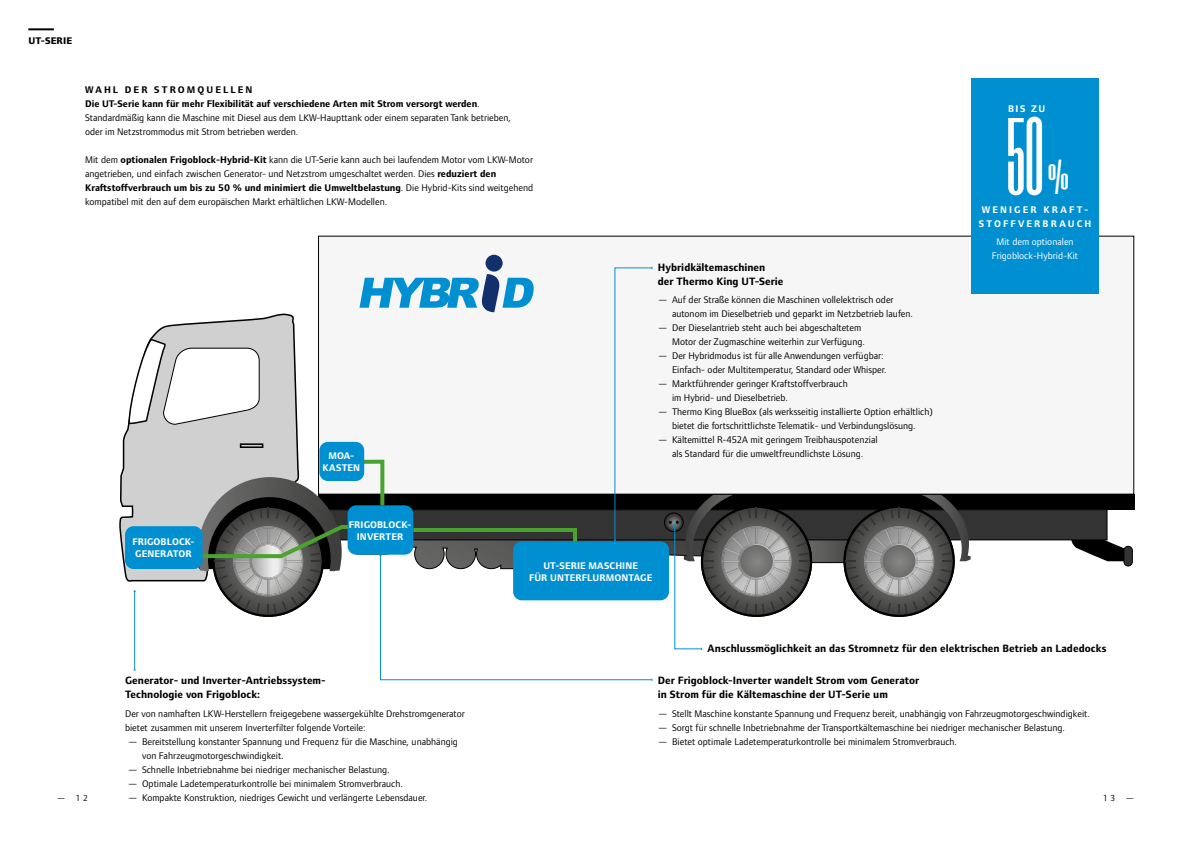
<style>
.page{position:relative;width:1191px;height:842px;background:#fff}
.page>*{position:absolute;margin:0;border:0;box-sizing:border-box;transform-origin:0 0}
.t1{font:90px "Six Caps";color:#fff}
.t2{font:40px "Six Caps";color:#fff}
.t3{font:700 11px/14px "Foundry Form Sans";letter-spacing:.005em;color:#000}
.t4{font:10px/14px "Foundry Form Sans";color:#000}
.t5{font:700 10px/12px "Foundry Form Sans";letter-spacing:.01em;color:#fff;text-align:center}
.t6{font:10px/14px "Foundry Form Sans";color:#fff;text-align:center}
.t7{font:700 10px/14px "Foundry Form Sans";letter-spacing:.21em;color:#fff;text-align:center}
.t8{font:800 10px "Foundry Form Sans";letter-spacing:.01em;color:#000}
.t9{font:9px "Foundry Form Sans";color:#000}
.s1{font-weight:700}
</style>
<div class="page">
<svg style="left:1071px;top:533px;width:52px;height:28px"></svg>
<div style="left:1124px;top:546px;width:8px;height:20px;background:#333;border-radius:4px"></div>
<div style="left:1123px;top:546px;width:9px;height:20px;border:1px solid #000;border-radius:4px"></div>
<div style="left:798px;top:539px;width:64px;height:24px;background:#5a5a59"></div>
<div style="left:797px;top:539px;width:66px;height:24px;border:1px solid #000"></div>
<div style="left:318px;top:494px;width:816px;height:15px;background:#000"></div>
<div style="left:328px;top:510px;width:779px;height:30px;background:#333"></div>
<div style="left:328px;top:509px;width:779px;height:31px;border:1px solid #000"></div>
<svg style="left:119px;top:424px;width:9px;height:158px"></svg>
<svg style="left:843px;top:495px;width:127px;height:122px"></svg>
<div style="left:318px;top:236px;width:815px;height:258px;background:#f6f6f6"></div>
<svg style="left:128px;top:267px;width:684px;height:414px"></svg>
<div style="left:485px;top:255px;width:17px;height:17px;background:#12306b;border-radius:50%"></div>
<hr style="left:28px;top:28px;width:26px;height:2px;background:#000">
<div style="left:971px;top:78px;width:127px;height:215px;background:#0090d2"></div>
<div style="left:125px;top:526px;width:78px;height:43px;background:#0090d2;border-radius:9px"></div>
<div style="left:513px;top:541px;width:156px;height:59px;background:#0090d2;border-radius:9px"></div>
<div style="left:319px;top:442px;width:45px;height:39px;background:#0090d2;border-radius:9px"></div>
<div style="left:347px;top:505px;width:66px;height:50px;background:#0090d2;border-radius:9px"></div>
<p class="t8" style="left:28px;top:35px;width:45px">UT-SERIE</p>
<p class="t4" style="left:85px;top:82px;width:427px"><span class="s1">WAHL DER STROMQUELLEN<br>Die UT-Serie kann für mehr Flexibilität auf verschiedene Arten mit Strom versorgt werden</span>.<br>Standardmäßig kann die Maschine mit Diesel aus dem LKW-Haupttank oder einem separaten Tank betrieben, oder im Netzstrommodus mit Strom betrieben werden.</p>
<p class="t4" style="left:85px;top:152px;width:449px">Mit dem <span class="s1">optionalen Frigoblock-Hybrid-Kit</span> kann die UT-Serie kann auch bei laufendem Motor vom LKW‑Motor angetrieben, und einfach zwischen Generator- und Netzstrom umgeschaltet werden. Dies <span class="s1">reduziert den Kraftstoffverbrauch um bis zu 50 % und minimiert die Umweltbelastung</span>. Die Hybrid-Kits sind weitgehend kompatibel mit den auf dem europäischen Markt erhältlichen LKW-Modellen.</p>
<p class="t5" style="left:132px;top:536px;width:64px;text-align:left">FRIGOBLOCK-<br>GENERATOR</p>
<p class="t5" style="left:322px;top:450px;width:39px">MOA-<br>KASTEN</p>
<p class="t5" style="left:349px;top:519px;width:64px">FRIGOBLOCK-<br>INVERTER</p>
<p class="t3" style="left:658px;top:260px;width:127px">Hybridkältemaschinen der Thermo King UT-Serie</p>
<p class="t4" style="left:672px;top:293px;width:242px;text-indent:-14px">— Auf der Straße können die Maschinen vollelektrisch oder autonom im Dieselbetrieb und geparkt im Netzbetrieb laufen.</p>
<p class="t4" style="left:672px;top:321px;width:194px;text-indent:-14px">— Der Dieselantrieb steht auch bei abgeschaltetem<br>Motor der Zugmaschine weiterhin zur Verfügung.</p>
<p class="t4" style="left:658px;top:349px;width:230px;text-align:right">— Der Hybridmodus ist für alle Anwendungen verfügbar:<br>Einfach- oder Multitemperatur, Standard oder Whisper.</p>
<p class="t4" style="left:672px;top:377px;width:177px;text-indent:-14px">— Marktführender geringer Kraftstoffverbrauch im Hybrid- und Dieselbetrieb.</p>
<p class="t4" style="left:658px;top:405px;width:276px;text-align:center">— Thermo King BlueBox (als werksseitig installierte Option erhältlich) bietet die fortschrittlichste Telematik- und Verbindungslösung.</p>
<p class="t4" style="left:658px;top:433px;width:221px;text-align:center">— Kältemittel R-452A mit geringem Treibhauspotenzial als Standard für die umweltfreundlichste Lösung.</p>
<p class="t5" style="left:529px;top:559px;width:125px">UT-SERIE MASCHINE<br>FÜR UNTERFLURMONTAGE</p>
<p class="t5" style="left:1008px;top:103px;width:39px">BIS ZU</p>
<h1 class="t1" style="left:1005px;top:94px;width:40px">50</h1>
<h2 class="t2" style="left:1047px;top:149px;width:23px">%</h2>
<p class="t7" style="left:978px;top:203px;width:114px">WENIGER KRAFT-<br>STOFFVERBRAUCH</p>
<p class="t6" style="left:992px;top:234px;width:88px">Mit dem optionalen<br>Frigoblock-Hybrid-Kit</p>
<p class="t3" style="left:707px;top:642px;width:400px">Anschlussmöglichkeit an das Stromnetz für den elektrischen Betrieb an Ladedocks</p>
<p class="t3" style="left:658px;top:673px;width:263px">Der Frigoblock-Inverter wandelt Strom vom Generator in Strom für die Kältemaschine der UT-Serie um</p>
<p class="t3" style="left:125px;top:674px;width:202px">Generator- und Inverter-Antriebssystem-<br>Technologie von Frigoblock:</p>
<p class="t4" style="left:125px;top:706px;width:341px">Der von namhaften LKW-Herstellern freigegebene wassergekühlte Drehstromgenerator bietet zusammen mit unserem Inverterfilter folgende Vorteile:</p>
<p class="t4" style="left:142px;top:734px;width:317px;text-indent:-14px">— Bereitstellung konstanter Spannung und Frequenz für die Maschine, unabhängig von Fahrzeugmotorgeschwindigkeit.</p>
<p class="t4" style="left:128px;top:762px;width:263px">— Schnelle Inbetriebnahme bei niedriger mechanischer Belastung.</p>
<p class="t4" style="left:128px;top:776px;width:276px">— Optimale Ladetemperaturkontrolle bei minimalem Stromverbrauch.</p>
<p class="t4" style="left:128px;top:790px;width:301px">— Kompakte Konstruktion, niedriges Gewicht und verlängerte Lebensdauer.</p>
<p class="t4" style="left:658px;top:706px;width:433px">— Stellt Maschine konstante Spannung und Frequenz bereit, unabhängig von Fahrzeugmotorgeschwindigkeit.</p>
<p class="t4" style="left:658px;top:720px;width:409px">— Sorgt für schnelle Inbetriebnahme der Transportkältemaschine bei niedriger mechanischer Belastung.</p>
<p class="t4" style="left:658px;top:734px;width:301px">— Bietet optimale Ladetemperaturkontrolle bei minimalem Stromverbrauch.</p>
<p class="t9" style="left:57px;top:792px;width:33px">— 12</p>
<p class="t9" style="left:1103px;top:792px;width:33px">13 —</p>
</div>
